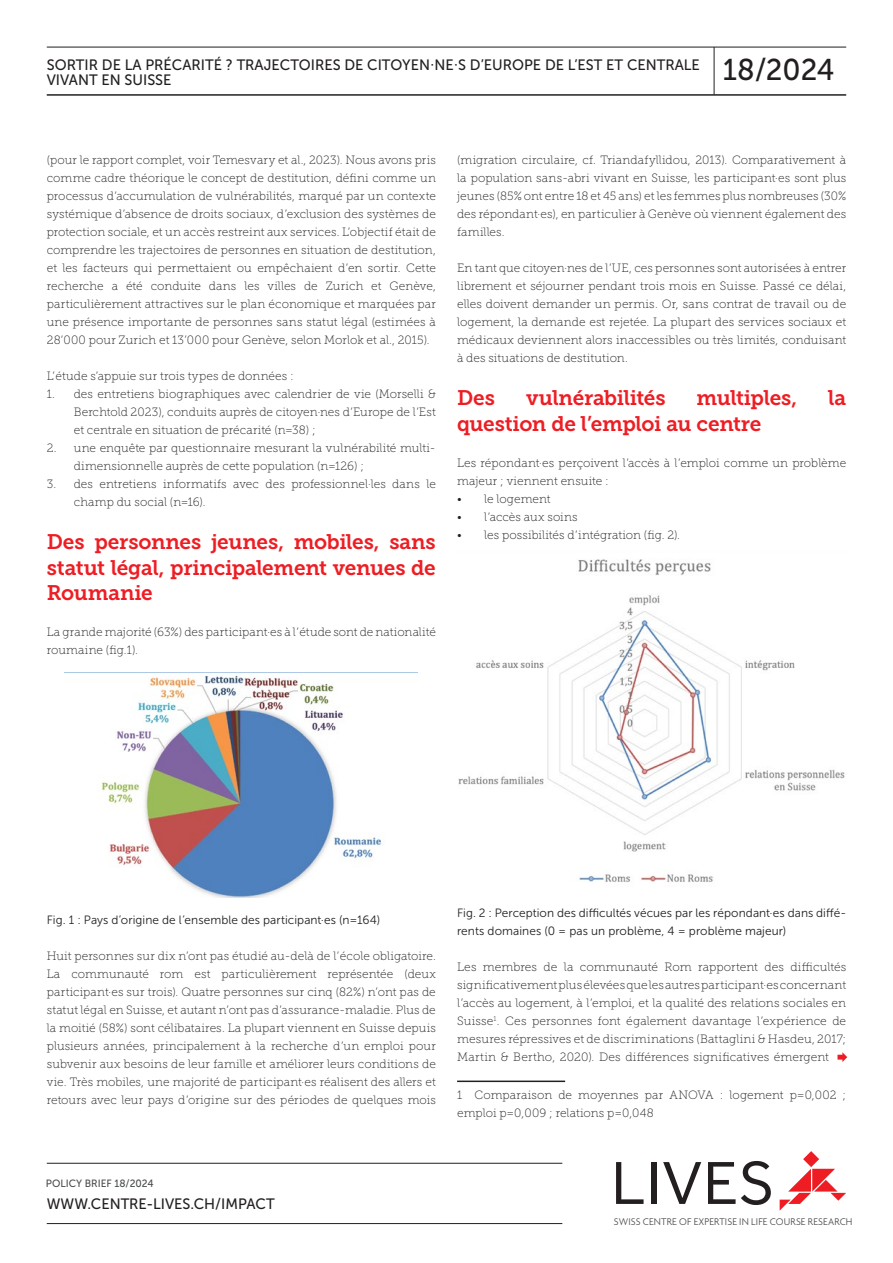
<style>
.page{position:relative;width:893px;height:1263px;background:#fff}
.page>*{position:absolute;margin:0;border:0;box-sizing:border-box;transform-origin:0 0}
.Surtitre{font:30px "Museo Sans 500";color:#231f20}
.Intertitre{font:21px/25.5px "Museo Slab 700";letter-spacing:-.015em;color:#ee1d23;text-align:justify}
.Surtitre-2{font:15px/15px "Museo Sans 500";color:#231f20}
.t1{font:12px/18px "Museo Slab 100";letter-spacing:.005em;color:#231f20;text-align:justify}
.Légende{font:12px/18px "Museo Sans 300";letter-spacing:.005em;color:#231f20}
.Légende-2{font:300 10.5px "Agenda";letter-spacing:.015em;color:#4b4c4d}
.Surtitre-3{font:10.5px "Museo Sans 500";color:#4b4c4d}
</style>
<div class="page">
<svg style="left:837px;top:1052px;width:10px;height:10px"></svg>
<svg style="left:780px;top:1151px;width:66px;height:60px"></svg>
<svg style="left:616px;top:1162px;width:28px;height:42px"></svg>
<div style="left:651px;top:1162px;width:5px;height:42px;background:#231f20"></div>
<svg style="left:663px;top:1162px;width:38px;height:42px"></svg>
<svg style="left:708px;top:1161px;width:63px;height:44px"></svg>
<hr style="left:47px;top:1223px;width:515px;height:1px;background:#231f20">
<hr style="left:47px;top:1163px;width:515px;height:1px;background:#231f20">
<hr style="left:47px;top:94px;width:799px;height:2px;background:#231f20">
<hr style="left:47px;top:47px;width:799px;height:1px;background:#231f20">
<hr style="left:714px;top:47px;width:1px;height:48px;background:#231f20">
<hr style="left:457px;top:1080px;width:108px;height:2px;background:#231f20">
<img style="left:101px;top:673px;width:281px;height:225px">
<img style="left:458px;top:559px;width:387px;height:323px">
<p class="Surtitre-2" style="left:47px;top:58px;width:655px">SORTIR DE LA PRÉCARITÉ ? TRAJECTOIRES DE CITOYEN·NE·S D’EUROPE DE L’EST ET CENTRALE<br>VIVANT EN SUISSE</p>
<p class="Surtitre" style="left:723px;top:54px;width:113px">18/2024</p>
<p class="t1" style="left:47px;top:151px;width:391px">(pour le rapport complet, voir Temesvary et al., 2023). Nous avons pris comme cadre théorique le concept de destitution, défini comme un processus d’accumulation de vulnérabilités, marqué par un contexte systémique d’absence de droits sociaux, d’exclusion des systèmes de protection sociale, et un accès restreint aux services. L’objectif était de comprendre les trajectoires de personnes en situation de destitution, et les facteurs qui permettaient ou empêchaient d’en sortir. Cette recherche a été conduite dans les villes de Zurich et Genève, particulièrement attractives sur le plan économique et marquées par une présence importante de personnes sans statut légal (estimées à 28’000 pour Zurich et 13’000 pour Genève, selon Morlok et al., 2015).</p>
<p class="t1" style="left:47px;top:367px;width:249px">L’étude s’appuie sur trois types de données :</p>
<p class="t1" style="left:74px;top:385px;width:364px;text-indent:-27px">1. des entretiens biographiques avec calendrier de vie (Morselli &amp; Berchtold 2023), conduits auprès de citoyen·nes d’Europe de l’Est et centrale en situation de précarité (n=38) ;</p>
<p class="t1" style="left:74px;top:439px;width:364px;text-indent:-27px">2. une enquête par questionnaire mesurant la vulnérabilité multi&shy;dimensionnelle auprès de cette population (n=126) ;</p>
<p class="t1" style="left:74px;top:475px;width:364px;text-indent:-27px">3. des entretiens informatifs avec des professionnel·les dans le champ du social (n=16).</p>
<p class="Intertitre" style="left:47px;top:529px;width:391px">Des personnes jeunes, mobiles, sans statut légal, principalement venues de Roumanie</p>
<p class="t1" style="left:47px;top:623px;width:391px">La grande majorité (63%) des participant·es à l’étude sont de nationalité roumaine (fig.1).</p>
<p class="t1" style="left:457px;top:151px;width:391px">(migration circulaire, cf. Triandafyllidou, 2013). Comparativement à la population sans-abri vivant en Suisse, les participant·es sont plus jeunes (85% ont entre 18 et 45 ans) et les femmes plus nombreuses (30% des répondant·es), en particulier à Genève où viennent également des familles.</p>
<p class="t1" style="left:457px;top:259px;width:391px">En tant que citoyen·nes de l’UE, ces personnes sont autorisées à entrer librement et séjourner pendant trois mois en Suisse. Passé ce délai, elles doivent demander un permis. Or, sans contrat de travail ou de logement, la demande est rejetée. La plupart des services sociaux et médicaux deviennent alors inaccessibles ou très limités, conduisant à des situations de destitution.</p>
<p class="Intertitre" style="left:457px;top:385px;width:39px">Des</p>
<p class="Intertitre" style="left:526px;top:385px;width:141px">vulnérabilités</p>
<p class="Intertitre" style="left:697px;top:385px;width:102px">multiples,</p>
<p class="Intertitre" style="left:828px;top:385px;width:20px">la</p>
<p class="Intertitre" style="left:457px;top:411px;width:306px">question de l’emploi au centre</p>
<p class="t1" style="left:457px;top:454px;width:391px">Les répondant·es perçoivent l’accès à l’emploi comme un problème majeur ; viennent ensuite :</p>
<p class="t1" style="left:457px;top:490px;width:95px">• le logement</p>
<p class="t1" style="left:457px;top:508px;width:122px">• l’accès aux soins</p>
<p class="t1" style="left:457px;top:526px;width:224px">• les possibilités d’intégration (fig. 2).</p>
<p class="Légende" style="left:47px;top:911px;width:335px">Fig. 1 : Pays d’origine de l’ensemble des participant·es (n=164)</p>
<p class="t1" style="left:47px;top:947px;width:391px">Huit personnes sur dix n’ont pas étudié au-delà de l’école obligatoire.<br>La communauté rom est particulièrement représentée (deux participant·es sur trois). Quatre personnes sur cinq (82%) n’ont pas de statut légal en Suisse, et autant n’ont pas d’assurance-maladie. Plus de la moitié (58%) sont célibataires. La plupart viennent en Suisse depuis plusieurs années, principalement à la recherche d’un emploi pour subvenir aux besoins de leur famille et améliorer leurs conditions de vie. Très mobiles, une majorité de participant·es réalisent des allers et retours avec leur pays d’origine sur des périodes de quelques mois</p>
<p class="Légende" style="left:457px;top:904px;width:391px">Fig. 2 : Perception des difficultés vécues par les répondant·es dans diffé&shy;rents domaines (0 = pas un problème, 4 = problème majeur)</p>
<p class="t1" style="left:457px;top:958px;width:391px">Les membres de la communauté Rom rapportent des difficultés significativement plus élevées que les autres participant·es concernant l’accès au logement, à l’emploi, et la qualité des relations sociales en Suisse<sup>1</sup>. Ces personnes font également davantage l’expérience de mesures répressives et de discriminations (Battaglini &amp; Hasdeu, 2017; Martin &amp; Bertho, 2020). Des différences significatives émergent</p>
<p class="t1" style="left:457px;top:1086px;width:391px">1 Comparaison de moyennes par ANOVA : logement p=0,002 ; emploi p=0,009 ; relations p=0,048</p>
<p class="Surtitre-3" style="left:46px;top:1177px;width:109px">POLICY BRIEF 18/2024</p>
<p class="Surtitre-2" style="left:47px;top:1197px;width:229px">WWW.CENTRE-LIVES.CH/IMPACT</p>
<p class="Légende-2" style="left:614px;top:1216px;width:240px">SWISS CENTRE OF EXPERTISE IN LIFE COURSE RESEARCH</p>
</div>
